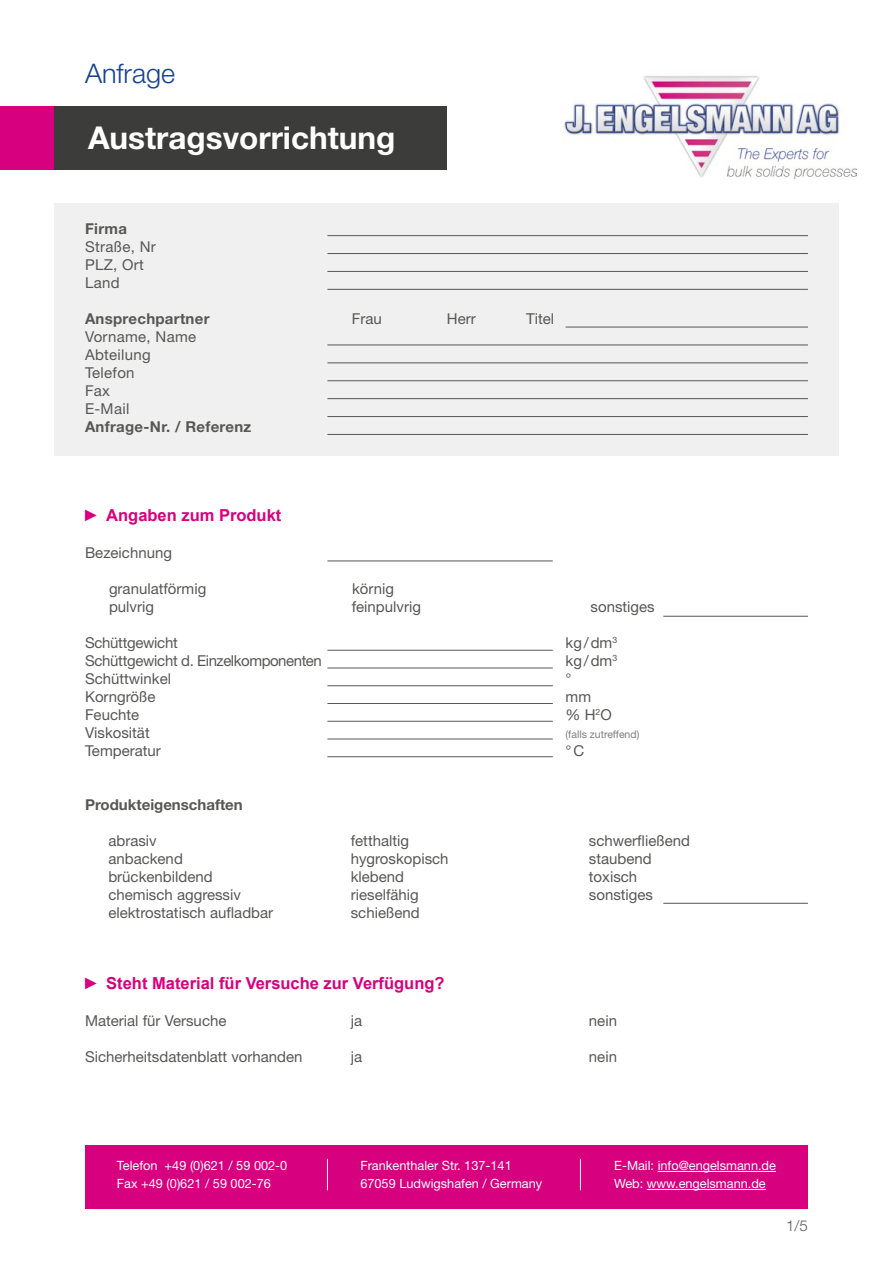
<style>
.page{position:relative;width:893px;height:1263px;background:#fff}
.page>*{position:absolute;margin:0;border:0;box-sizing:border-box;transform-origin:0 0}
.t1{font:700 31.5px "Helvetica Neue LT Std";color:#fff}
.t2{font:300 27px "Helvetica Neue LT Std";color:#164194}
.t3{font:700 16.5px "Arial";color:#d7007e}
.t4{font:15px "Helvetica Neue LT Std";color:#575756}
.t5{font:15px/18px "Helvetica Neue LT Std";letter-spacing:-.02em;color:#575756}
.t6{font:15px/18px "Helvetica Neue LT Std";letter-spacing:.02em;color:#575756}
.t7{font:700 15px "Helvetica Neue LT Std";letter-spacing:.02em;color:#575756}
.t8{font:700 15px "Helvetica Neue LT Std";color:#575756}
.t9{font:300 15px "Helvetica Neue LT Std";color:#575756}
.t10{font:12.75px/18px "Helvetica Neue LT Std";color:#fff}
.t11{font:10.5px "Helvetica Neue LT Std";color:#7e7e7d}
</style>
<div class="page">
<div style="left:54px;top:106px;width:392px;height:64px;background:#3c3c3b"></div>
<div style="left:0;top:106px;width:54px;height:64px;background:#d7007e"></div>
<div style="left:85px;top:1145px;width:723px;height:64px;background:#d7007e"></div>
<hr style="left:327px;top:1159px;width:1px;height:31px;background:#fff">
<hr style="left:580px;top:1159px;width:1px;height:31px;background:#fff">
<hr style="left:658px;top:1171px;width:118px;height:1px;background:#fff">
<hr style="left:647px;top:1189px;width:119px;height:1px;background:#fff">
<img style="left:564px;top:76px;width:293px;height:103px">
<hr style="left:663px;top:903px;width:145px;height:1px;background:#575756">
<hr style="left:327px;top:650px;width:226px;height:1px;background:#575756">
<hr style="left:327px;top:668px;width:226px;height:1px;background:#575756">
<hr style="left:327px;top:685px;width:226px;height:1px;background:#575756">
<hr style="left:327px;top:703px;width:226px;height:1px;background:#575756">
<hr style="left:327px;top:721px;width:226px;height:1px;background:#575756">
<hr style="left:327px;top:739px;width:226px;height:1px;background:#575756">
<hr style="left:327px;top:756px;width:226px;height:1px;background:#575756">
<hr style="left:663px;top:616px;width:145px;height:1px;background:#575756">
<hr style="left:327px;top:561px;width:226px;height:1px;background:#575756">
<div style="left:54px;top:203px;width:785px;height:252px;background:#f0f0f0"></div>
<hr style="left:327px;top:235px;width:481px;height:1px;background:#575756">
<hr style="left:327px;top:253px;width:481px;height:1px;background:#575756">
<hr style="left:327px;top:271px;width:481px;height:1px;background:#575756">
<hr style="left:327px;top:289px;width:481px;height:1px;background:#575756">
<hr style="left:566px;top:327px;width:242px;height:1px;background:#575756">
<hr style="left:327px;top:345px;width:481px;height:1px;background:#575756">
<hr style="left:327px;top:362px;width:481px;height:1px;background:#575756">
<hr style="left:327px;top:380px;width:481px;height:1px;background:#575756">
<hr style="left:327px;top:398px;width:481px;height:1px;background:#575756">
<hr style="left:327px;top:416px;width:481px;height:1px;background:#575756">
<hr style="left:327px;top:434px;width:481px;height:1px;background:#575756">
<h2 class="t2" style="left:85px;top:57px;width:92px">Anfrage</h2>
<h1 class="t1" style="left:88px;top:119px;width:309px">Austragsvorrichtung</h1>
<p class="t7" style="left:85px;top:219px;width:43px">Firma</p>
<p class="t6" style="left:85px;top:237px;width:72px">Straße, Nr<br>PLZ, Ort<br>Land</p>
<p class="t7" style="left:85px;top:309px;width:126px">Ansprechpartner</p>
<p class="t4" style="left:352px;top:310px;width:31px">Frau</p>
<p class="t4" style="left:447px;top:310px;width:30px">Herr</p>
<p class="t4" style="left:526px;top:310px;width:30px">Titel</p>
<p class="t6" style="left:85px;top:327px;width:113px">Vorname, Name<br>Abteilung<br>Telefon<br>Fax<br>E-Mail</p>
<p class="t7" style="left:85px;top:417px;width:168px">Anfrage-Nr. / Referenz</p>
<p class="t3" style="left:83px;top:503px;width:200px">► Angaben zum Produkt</p>
<p class="t4" style="left:85px;top:544px;width:88px">Bezeichnung</p>
<p class="t4" style="left:109px;top:580px;width:99px">granulatförmig</p>
<p class="t4" style="left:352px;top:580px;width:43px">körnig</p>
<p class="t4" style="left:109px;top:598px;width:46px">pulvrig</p>
<p class="t4" style="left:352px;top:598px;width:71px">feinpulvrig</p>
<p class="t4" style="left:591px;top:598px;width:66px">sonstiges</p>
<p class="t5" style="left:85px;top:633px;width:238px">Schüttgewicht<br>Schüttgewicht d. Einzelkomponenten<br>Schüttwinkel<br>Korngröße<br>Feuchte<br>Viskosität<br>Temperatur</p>
<p class="t8" style="left:85px;top:795px;width:159px">Produkteigenschaften</p>
<p class="t4" style="left:566px;top:634px;width:53px">kg/dm<sup>3</sup></p>
<p class="t4" style="left:566px;top:652px;width:53px">kg/dm<sup>3</sup></p>
<p class="t4" style="left:566px;top:670px;width:7px">°</p>
<p class="t4" style="left:566px;top:688px;width:27px">mm</p>
<p class="t4" style="left:566px;top:706px;width:48px">% H<sup>2</sup>O</p>
<p class="t11" style="left:566px;top:728px;width:75px">(falls zutreffend)</p>
<p class="t4" style="left:565px;top:742px;width:20px">°C</p>
<p class="t4" style="left:108px;top:832px;width:50px">abrasiv</p>
<p class="t4" style="left:351px;top:832px;width:60px">fetthaltig</p>
<p class="t4" style="left:589px;top:832px;width:103px">schwerfließend</p>
<p class="t4" style="left:108px;top:850px;width:76px">anbackend</p>
<p class="t4" style="left:351px;top:850px;width:99px">hygroskopisch</p>
<p class="t4" style="left:589px;top:850px;width:64px">staubend</p>
<p class="t4" style="left:108px;top:868px;width:106px">brückenbildend</p>
<p class="t4" style="left:351px;top:868px;width:55px">klebend</p>
<p class="t4" style="left:589px;top:868px;width:50px">toxisch</p>
<p class="t4" style="left:108px;top:886px;width:134px">chemisch aggressiv</p>
<p class="t4" style="left:351px;top:886px;width:70px">rieselfähig</p>
<p class="t4" style="left:589px;top:886px;width:66px">sonstiges</p>
<p class="t4" style="left:108px;top:904px;width:166px">elektrostatisch aufladbar</p>
<p class="t4" style="left:351px;top:904px;width:70px">schießend</p>
<p class="t3" style="left:83px;top:971px;width:363px">► Steht Material für Versuche zur Verfügung?</p>
<p class="t4" style="left:351px;top:1012px;width:13px">ja</p>
<p class="t4" style="left:589px;top:1012px;width:30px">nein</p>
<p class="t4" style="left:85px;top:1048px;width:219px">Sicherheitsdatenblatt vorhanden</p>
<p class="t4" style="left:351px;top:1048px;width:13px">ja</p>
<p class="t4" style="left:589px;top:1048px;width:30px">nein</p>
<p class="t4" style="left:85px;top:1012px;width:143px">Material für Versuche</p>
<p class="t10" style="left:117px;top:1156px;width:172px">Telefon +49 (0)621 / 59 002-0<br>Fax +49 (0)621 / 59 002-76</p>
<p class="t10" style="left:360px;top:1156px;width:183px">Frankenthaler Str. 137-141<br>67059 Ludwigshafen / Germany</p>
<p class="t10" style="left:614px;top:1156px;width:163px">E-Mail: info@engelsmann.de<br>Web: www.engelsmann.de</p>
<p class="t9" style="left:786px;top:1217px;width:23px">1/5</p>
</div>
